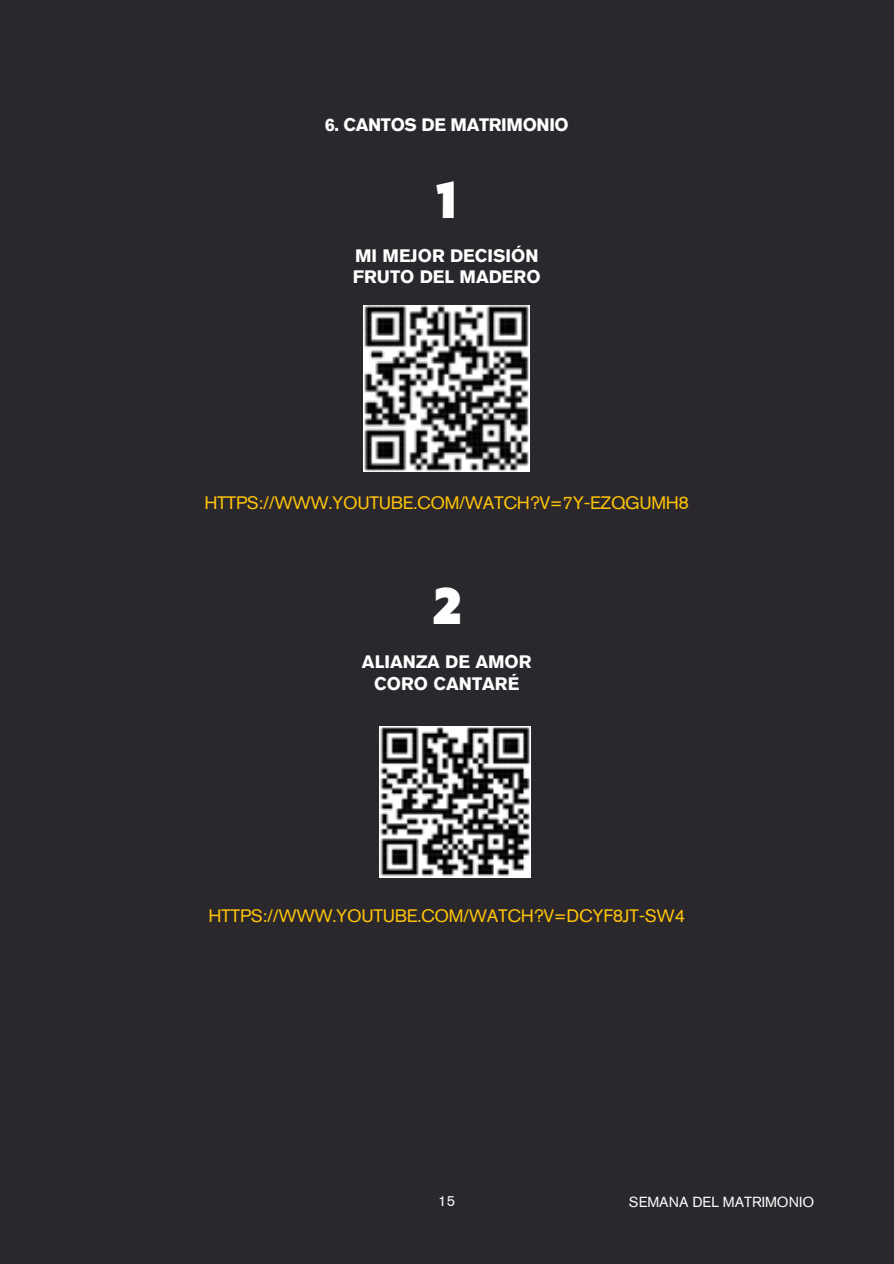
<style>
.page{position:relative;width:894px;height:1264px;background:#fff}
.page>*{position:absolute;margin:0;border:0;box-sizing:border-box;transform-origin:0 0}
.t1{font:900 48px "Klein Text";color:#fff}
.t2{font:18px "Akzidenz Grotesk Pro";letter-spacing:-.02em;color:#ffc306}
.t3{font:700 18px/21.3px "Akzidenz Grotesk Pro";color:#fff}
.t4{font:700 18px "Akzidenz Grotesk Pro";letter-spacing:-.02em;color:#fff}
.t5{font:14.55px "Akzidenz Grotesk Pro";color:#fcfcfc}
</style>
<div class="page">
<div style="left:0;top:0;width:893px;height:1263px;background:#2b282d"></div>
<img style="left:363px;top:306px;width:166px;height:165px">
<img style="left:380px;top:727px;width:150px;height:150px">
<h1 class="t4" style="left:324px;top:118px;width:245px">6. CANTOS DE MATRIMONIO</h1>
<h1 class="t1" style="left:437px;top:176px;width:21px">1</h1>
<h2 class="t3" style="left:353px;top:247px;width:189px">MI MEJOR DECISIÓN<br>FRUTO DEL MADERO</h2>
<p class="t2" style="left:204px;top:495px;width:486px">HTTPS://WWW.YOUTUBE.COM/WATCH?V=7Y-EZQGUMH8</p>
<p class="t1" style="left:432px;top:582px;width:30px">2</p>
<p class="t3" style="left:362px;top:653px;width:171px;text-align:center">ALIANZA DE AMOR<br>CORO CANTARÉ</p>
<h2 class="t2" style="left:208px;top:908px;width:478px">HTTPS://WWW.YOUTUBE.COM/WATCH?V=DCYF8JT-SW4</h2>
<p class="t5" style="left:438px;top:1195px;width:18px">15</p>
<p class="t5" style="left:628px;top:1196px;width:187px">SEMANA DEL MATRIMONIO</p>
</div>
